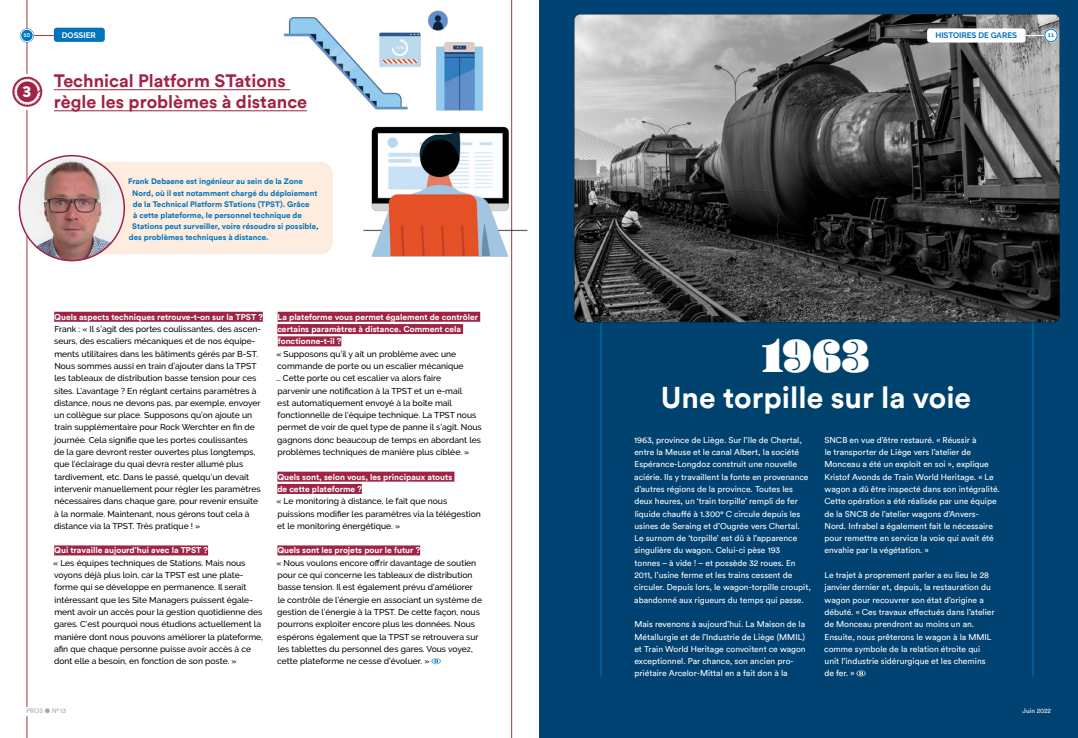
<style>
.page{position:relative;width:1078px;height:738px;background:#fff}
.page>*{position:absolute;margin:0;border:0;box-sizing:border-box;transform-origin:0 0}
.t1{font:900 48px "Blenny";color:#fff}
.t2{font:700 30px "Circular";color:#fff}
.t3{font:700 18px/21px "Circular";color:#9f2445}
.t4{font:800 15px "Raleway";color:#fff}
.t5{font:500 8.5px/12.3px "Raleway";color:#000}
.t6{font:8.5px/12.3px "Circular";color:#fff}
.t7{font:700 8.5px/12.3px "Circular";color:#fff}
.t8{font:700 8px "Circular";color:#0074bc}
.t9{font:700 8px "Raleway";color:#0074bc}
.t10{font:700 8px "Raleway";color:#fff}
.t11{font:6.5px "Circular";color:#a7a9ac}
.t12{font:6.5px "Circular";color:#fff}
.t13{font:600 6.5px "Raleway";color:#fff}
.t14{font:600 6.5px "Raleway";color:#0074bc}
</style>
<div class="page">
<div style="left:539px;top:0;width:538px;height:737px;background:#004271"></div>
<hr style="left:600px;top:304px;width:1px;height:372px;background:#0074bc">
<hr style="left:1032px;top:304px;width:1px;height:372px;background:#0074bc">
<div style="left:600px;top:274px;width:430px;height:200px;background:#004270"></div>
<img style="left:574px;top:14px;width:485px;height:308px">
<svg style="left:856px;top:670px;width:9px;height:6px"></svg>
<svg style="left:1025px;top:35px;width:18px;height:1px"></svg>
<div style="left:926px;top:28px;width:99px;height:15px;background:#fff;border-radius:3px"></div>
<hr style="left:27px;top:0;width:1px;height:737px;background:#a03939">
<hr style="left:511px;top:0;width:1px;height:737px;background:#a03939">
<div style="left:54px;top:28px;width:51px;height:14px;background:#0074bc;border-radius:3px"></div>
<hr style="left:54px;top:89px;width:236px;height:1px;background:#9f2445">
<hr style="left:54px;top:110px;width:253px;height:1px;background:#9f2445">
<svg style="left:11px;top:75px;width:33px;height:33px"></svg>
<div style="left:9px;top:74px;width:36px;height:36px;border:3px solid #fff;border-radius:50%"></div>
<svg style="left:14px;top:78px;width:27px;height:27px"></svg>
<div style="left:54px;top:311px;width:209px;height:10px;background:#9f2445"></div>
<div style="left:54px;top:545px;width:154px;height:10px;background:#9f2445"></div>
<div style="left:277px;top:311px;width:203px;height:10px;background:#9f2445"></div>
<div style="left:277px;top:324px;width:186px;height:10px;background:#9f2445"></div>
<div style="left:278px;top:336px;width:63px;height:10px;background:#9f2445"></div>
<div style="left:277px;top:471px;width:177px;height:10px;background:#9f2445"></div>
<div style="left:277px;top:483px;width:85px;height:10px;background:#9f2445"></div>
<div style="left:277px;top:545px;width:143px;height:10px;background:#9f2445"></div>
<svg style="left:431px;top:658px;width:9px;height:5px"></svg>
<div style="left:78px;top:162px;width:255px;height:92px;background:#feecdf;border-radius:12px"></div>
<img style="left:19px;top:155px;width:105px;height:105px;border-radius:52px">
<div style="left:19px;top:155px;width:106px;height:106px;border:2px solid #9f2445;border-radius:50%"></div>
<img style="left:237px;top:0;width:291px;height:272px">
<svg style="left:34px;top:35px;width:20px;height:1px"></svg>
<div style="left:25px;top:706px;width:30px;height:8px;background:#fff"></div>
<svg style="left:20px;top:28px;width:14px;height:15px"></svg>
<div style="left:21px;top:29px;width:12px;height:13px;border:1px solid #fff;border-radius:50%"></div>
<svg style="left:1043px;top:28px;width:14px;height:15px"></svg>
<div style="left:1044px;top:29px;width:13px;height:13px;border:1px solid #0074bc;border-radius:50%"></div>
<p class="t13" style="left:23px;top:31px;width:9px">10</p>
<h3 class="t4" style="left:22px;top:83px;width:10px">3</h3>
<p class="t10" style="left:62px;top:30px;width:35px">DOSSIER</p>
<p class="t9" style="left:935px;top:31px;width:83px">HISTOIRES DE GARES</p>
<h3 class="t3" style="left:54px;top:70px;width:255px">Technical Platform STations règle les problèmes à distance</h3>
<p class="t8" style="left:128px;top:176px;width:176px">Frank Debaene est ingénieur au sein de la Zone</p>
<p class="t8" style="left:132px;top:187px;width:187px">Nord, où il est notamment chargé du déploiement</p>
<p class="t8" style="left:133px;top:198px;width:178px">de la Technical Platform STations (TPST). Grâce</p>
<p class="t8" style="left:133px;top:209px;width:170px">à cette plateforme, le personnel technique de</p>
<p class="t8" style="left:132px;top:220px;width:188px">Stations peut surveiller, voire résoudre si possible,</p>
<p class="t8" style="left:129px;top:231px;width:141px">des problèmes techniques à distance.</p>
<p class="t7" style="left:54px;top:310px;width:210px">Quels aspects techniques retrouve-t-on sur la TPST ?</p>
<p class="t5" style="left:54px;top:322px;width:208px">Frank : « Il s’agit des portes coulissantes, des ascen&shy;seurs, des escaliers mécaniques et de nos équipe&shy;ments utilitaires dans les bâtiments gérés par B-ST.<br>Nous sommes aussi en train d’ajouter dans la TPST les tableaux de distribution basse tension pour ces sites. L’avantage ? En réglant certains paramètres à distance, nous ne devons pas, par exemple, envoyer un collègue sur place. Supposons qu’on ajoute un train supplémentaire pour Rock Werchter en fin de journée. Cela signifie que les portes coulissantes<br>de la gare devront rester ouvertes plus longtemps, que l’éclairage du quai devra rester allumé plus tardivement, etc. Dans le passé, quelqu’un devait intervenir manuellement pour régler les paramètres nécessaires dans chaque gare, pour revenir ensuite à la normale. Maintenant, nous gérons tout cela à distance via la TPST. Très pratique ! »</p>
<p class="t7" style="left:54px;top:543px;width:155px">Qui travaille aujourd’hui avec la TPST ?</p>
<p class="t5" style="left:53px;top:556px;width:211px">« Les équipes techniques de Stations. Mais nous voyons déjà plus loin, car la TPST est une plate&shy;forme qui se développe en permanence. Il serait intéressant que les Site Managers puissent égale&shy;ment avoir un accès pour la gestion quotidienne des gares. C’est pourquoi nous étudions actuellement la manière dont nous pouvons améliorer la plateforme, afin que chaque personne puisse avoir accès à ce dont elle a besoin, en fonction de son poste. »</p>
<p class="t7" style="left:277px;top:310px;width:202px">La plateforme vous permet également de contrôler certains paramètres à distance. Comment cela fonctionne-t-il ?</p>
<p class="t5" style="left:275px;top:347px;width:207px">« Supposons qu’il y ait un problème avec une commande de porte ou un escalier mécanique<br>... Cette porte ou cet escalier va alors faire<br>parvenir une notification à la TPST et un e-mail<br>est automatiquement envoyé à la boîte mail fonctionnelle de l’équipe technique. La TPST nous permet de voir de quel type de panne il s’agit. Nous gagnons donc beaucoup de temps en abordant les problèmes techniques de manière plus ciblée. »</p>
<p class="t7" style="left:277px;top:470px;width:176px">Quels sont, selon vous, les principaux atouts de cette plateforme ?</p>
<p class="t5" style="left:276px;top:494px;width:206px">« Le monitoring à distance, le fait que nous puissions modifier les paramètres via la télégestion et le monitoring énergétique. »</p>
<p class="t7" style="left:277px;top:543px;width:144px">Quels sont les projets pour le futur ?</p>
<p class="t5" style="left:276px;top:556px;width:207px">« Nous voulons encore offrir davantage de soutien pour ce qui concerne les tableaux de distribution basse tension. Il est également prévu d’améliorer<br>le contrôle de l’énergie en associant un système de gestion de l’énergie à la TPST. De cette façon, nous pourrons exploiter encore plus les données. Nous espérons également que la TPST se retrouvera sur les tablettes du personnel des gares. Vous voyez, cette plateforme ne cesse d’évoluer. »</p>
<h1 class="t1" style="left:761px;top:327px;width:109px">1963</h1>
<h2 class="t2" style="left:660px;top:378px;width:312px">Une torpille sur la voie</h2>
<p class="t6" style="left:634px;top:433px;width:178px">1963, province de Liège. Sur l’île de Chertal, entre la Meuse et le canal Albert, la société Espérance-Longdoz construit une nouvelle aciérie. Ils y travaillent la fonte en provenance d’autres régions de la province. Toutes les deux heures, un ‘train torpille’ rempli de fer liquide chauffé à 1.300° C circule depuis les usines de Seraing et d’Ougrée vers Chertal.<br>Le surnom de ‘torpille’ est dû à l’apparence singulière du wagon. Celui-ci pèse 193<br>tonnes – à vide ! – et possède 32 roues. En 2011, l’usine ferme et les trains cessent de circuler. Depuis lors, le wagon-torpille croupit, abandonné aux rigueurs du temps qui passe.</p>
<p class="t6" style="left:634px;top:617px;width:173px">Mais revenons à aujourd’hui. La Maison de la Métallurgie et de l’Industrie de Liège (MMIL) et Train World Heritage convoitent ce wagon exceptionnel. Par chance, son ancien pro&shy;priétaire Arcelor-Mittal en a fait don à la</p>
<p class="t6" style="left:824px;top:433px;width:177px">SNCB en vue d’être restauré. « Réussir à<br>le transporter de Liège vers l’atelier de Monceau a été un exploit en soi », explique Kristof Avonds de Train World Heritage. « Le wagon a dû être inspecté dans son intégralité.<br>Cette opération a été réalisée par une équipe de la SNCB de l’atelier wagons d’Anvers-Nord. Infrabel a également fait le nécessaire pour remettre en service la voie qui avait été envahie par la végétation. »</p>
<p class="t6" style="left:824px;top:568px;width:172px">Le trajet à proprement parler a eu lieu le 28 janvier dernier et, depuis, la restauration du wagon pour recouvrer son état d’origine a débuté. « Ces travaux effectués dans l’atelier de Monceau prendront au moins un an.<br>Ensuite, nous prêterons le wagon à la MMIL comme symbole de la relation étroite qui unit l’industrie sidérurgique et les chemins de fer. »</p>
<p class="t14" style="left:1047px;top:31px;width:8px">11</p>
<p class="t11" style="left:26px;top:706px;width:41px">PROS ● N°13</p>
<p class="t12" style="left:1022px;top:706px;width:30px">Juin 2022</p>
</div>
